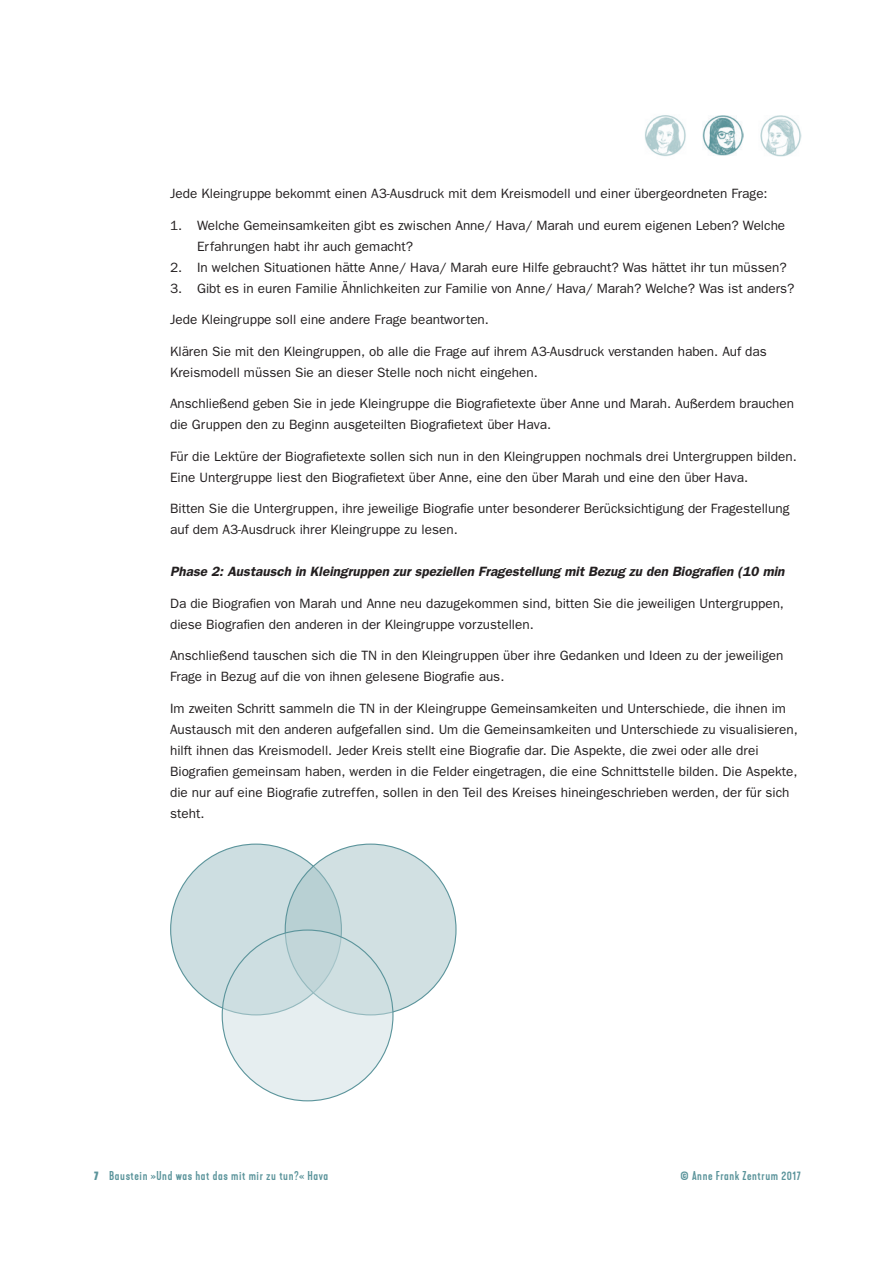
<style>
.page{position:relative;width:893px;height:1263px;background:#fff}
.page>*{position:absolute;margin:0;border:0;box-sizing:border-box;transform-origin:0 0}
.t1{font:13.5px/21px "Franklin Gothic";color:#231f20}
.t2{font:italic 600 13.5px "Franklin Gothic";color:#231f20}
.t3{font:500 12px "Kapra Neue";letter-spacing:.05em;color:#5b949b}
.s1{font-weight:700}
</style>
<div class="page">
<img style="left:702px;top:116px;width:42px;height:40px">
<img style="left:760px;top:116px;width:41px;height:40px">
<img style="left:645px;top:115px;width:41px;height:41px">
<div style="left:171px;top:844px;width:170px;height:171px;background:#cddee1;border-radius:50%"></div>
<svg style="left:285px;top:844px;width:171px;height:171px;background:#cadbde"></svg>
<svg style="left:222px;top:930px;width:171px;height:171px;fill:#e6eef0"></svg>
<p class="t1" style="left:170px;top:183px;width:599px">Jede Kleingruppe bekommt einen A3-Ausdruck mit dem Kreismodell und einer übergeordneten Frage:</p>
<p class="t1" style="left:197px;top:214px;width:590px;text-indent:-27px">1. Welche Gemeinsamkeiten gibt es zwischen Anne/ Hava/ Marah und eurem eigenen Leben? Welche<br>Erfahrungen habt ihr auch gemacht?</p>
<p class="t1" style="left:170px;top:256px;width:618px">2. In welchen Situationen hätte Anne/ Hava/ Marah eure Hilfe gebraucht? Was hättet ihr tun müssen?</p>
<p class="t1" style="left:170px;top:277px;width:626px">3. Gibt es in euren Familie Ähnlichkeiten zur Familie von Anne/ Hava/ Marah? Welche? Was ist anders?</p>
<p class="t1" style="left:170px;top:309px;width:320px">Jede Kleingruppe soll eine andere Frage beantworten.</p>
<p class="t1" style="left:170px;top:340px;width:598px">Klären Sie mit den Kleingruppen, ob alle die Frage auf ihrem A3-Ausdruck verstanden haben. Auf das<br>Kreismodell müssen Sie an dieser Stelle noch nicht eingehen.</p>
<p class="t1" style="left:170px;top:393px;width:625px">Anschließend geben Sie in jede Kleingruppe die Biografietexte über Anne und Marah. Außerdem brauchen die Gruppen den zu Beginn ausgeteilten Biografietext über Hava.</p>
<p class="t1" style="left:170px;top:445px;width:628px">Für die Lektüre der Biografietexte sollen sich nun in den Kleingruppen nochmals drei Untergruppen bilden.<br>Eine Untergruppe liest den Biografietext über Anne, eine den über Marah und eine den über Hava.</p>
<p class="t1" style="left:170px;top:498px;width:621px">Bitten Sie die Untergruppen, ihre jeweilige Biografie unter besonderer Berücksichtigung der Fragestellung auf dem A3-Ausdruck ihrer Kleingruppe zu lesen.</p>
<p class="t2" style="left:170px;top:563px;width:616px">Phase 2: Austausch in Kleingruppen zur speziellen Fragestellung mit Bezug zu den Biografien (10 min</p>
<p class="t1" style="left:170px;top:592px;width:615px">Da die Biografien von Marah und Anne neu dazugekommen sind, bitten Sie die jeweiligen Untergruppen, diese Biografien den anderen in der Kleingruppe vorzustellen.</p>
<p class="t1" style="left:170px;top:645px;width:615px">Anschließend tauschen sich die TN in den Kleingruppen über ihre Gedanken und Ideen zu der jeweiligen<br>Frage in Bezug auf die von ihnen gelesene Biografie aus.</p>
<p class="t1" style="left:170px;top:697px;width:629px">Im zweiten Schritt sammeln die TN in der Kleingruppe Gemeinsamkeiten und Unterschiede, die ihnen im Austausch mit den anderen aufgefallen sind. Um die Gemeinsamkeiten und Unterschiede zu visualisieren, hilft ihnen das Kreismodell. Jeder Kreis stellt eine Biografie dar. Die Aspekte, die zwei oder alle drei Biografien gemeinsam haben, werden in die Felder eingetragen, die eine Schnittstelle bilden. Die Aspekte, die nur auf eine Biografie zutreffen, sollen in den Teil des Kreises hineingeschrieben werden, der für sich steht.</p>
<p class="t3" style="left:94px;top:1168px;width:236px"><span class="s1">7</span> Baustein »Und was hat das mit mir zu tun?« Hava</p>
<p class="t3" style="left:681px;top:1168px;width:122px">© Anne Frank Zentrum 2017</p>
</div>
